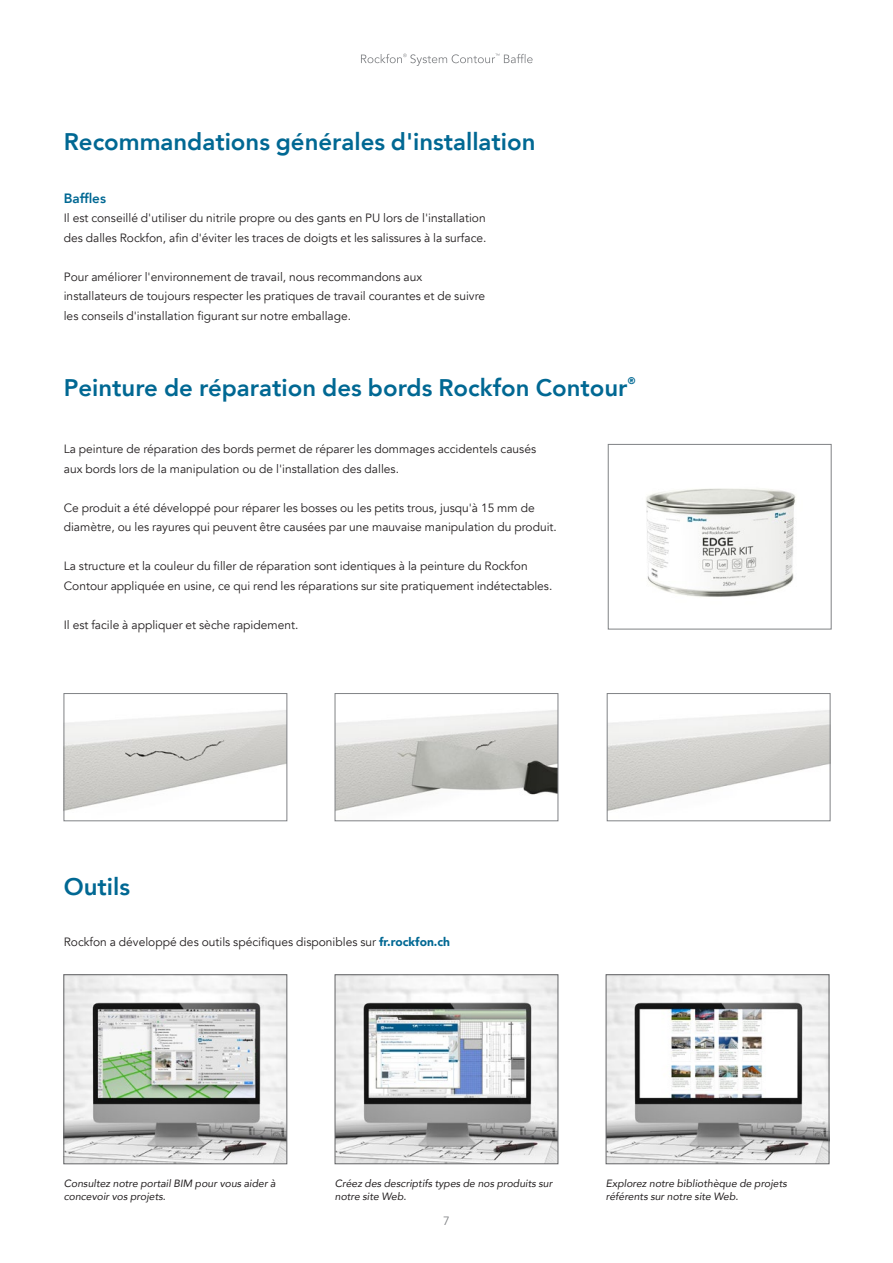
<style>
.page{position:relative;width:893px;height:1263px;background:#fff}
.page>*{position:absolute;margin:0;border:0;box-sizing:border-box;transform-origin:0 0}
.t1{font:800 24px "Avenir";color:#006893}
.t2{font:800 13.5px "Avenir";color:#006893}
.t3{font:12px/19.5px "Avenir";color:#231f20}
.t4{font:12px "Avenir";color:#808285}
.t5{font:italic 10.5px/12.6px "Avenir";color:#231f20}
.t6{font:800 9.6px "Avenir";color:#006893}
.s1{font-weight:900;color:#006893}
</style>
<div class="page">
<svg style="left:361px;top:54px;width:172px;height:12px"></svg>
<img style="left:646px;top:488px;width:150px;height:109px">
<div style="left:608px;top:444px;width:223px;height:185px;border:1px solid #808285"></div>
<img style="left:66px;top:710px;width:219px;height:101px">
<div style="left:64px;top:693px;width:223px;height:128px;border:1px solid #808285"></div>
<img style="left:337px;top:710px;width:219px;height:101px">
<div style="left:335px;top:693px;width:223px;height:128px;border:1px solid #808285"></div>
<img style="left:609px;top:710px;width:219px;height:101px">
<div style="left:607px;top:693px;width:223px;height:128px;border:1px solid #808285"></div>
<img style="left:66px;top:976px;width:219px;height:186px">
<div style="left:64px;top:974px;width:223px;height:190px;border:1px solid #636466"></div>
<img style="left:608px;top:976px;width:219px;height:186px">
<div style="left:606px;top:974px;width:223px;height:190px;border:1px solid #636466"></div>
<img style="left:337px;top:976px;width:219px;height:186px">
<div style="left:335px;top:974px;width:223px;height:190px;border:1px solid #636466"></div>
<h1 class="t1" style="left:64px;top:123px;width:473px">Recommandations générales d'installation</h1>
<p class="t2" style="left:64px;top:188px;width:44px">Baffles</p>
<p class="t3" style="left:64px;top:209px;width:424px">Il est conseillé d'utiliser du nitrile propre ou des gants en PU lors de l'installation des dalles Rockfon, afin d'éviter les traces de doigts et les salissures à la surface.</p>
<p class="t3" style="left:64px;top:267px;width:423px">Pour améliorer l'environnement de travail, nous recommandons aux installateurs de toujours respecter les pratiques de travail courantes et de suivre les conseils d'installation figurant sur notre emballage.</p>
<h1 class="t1" style="left:64px;top:369px;width:565px">Peinture de réparation des bords Rockfon Contour</h1>
<p class="t6" style="left:628px;top:373px;width:9px">®</p>
<p class="t3" style="left:64px;top:439px;width:474px">La peinture de réparation des bords permet de réparer les dommages accidentels causés aux bords lors de la manipulation ou de l'installation des dalles.</p>
<p class="t3" style="left:64px;top:498px;width:495px">Ce produit a été développé pour réparer les bosses ou les petits trous, jusqu'à 15 mm de diamètre, ou les rayures qui peuvent être causées par une mauvaise manipulation du produit.</p>
<p class="t3" style="left:64px;top:556px;width:490px">La structure et la couleur du filler de réparation sont identiques à la peinture du Rockfon<br>Contour appliquée en usine, ce qui rend les réparations sur site pratiquement indétectables.</p>
<p class="t3" style="left:64px;top:615px;width:236px">Il est facile à appliquer et sèche rapidement.</p>
<h1 class="t1" style="left:64px;top:868px;width:68px">Outils</h1>
<p class="t3" style="left:64px;top:932px;width:388px">Rockfon a développé des outils spécifiques disponibles sur <span class="s1">fr.rockfon.ch</span></p>
<p class="t5" style="left:64px;top:1177px;width:213px">Consultez notre portail BIM pour vous aider à concevoir vos projets.</p>
<p class="t5" style="left:606px;top:1177px;width:182px">Explorez notre bibliothèque de projets référents sur notre site Web.</p>
<p class="t5" style="left:335px;top:1177px;width:219px">Créez des descriptifs types de nos produits sur notre site Web.</p>
<p class="t4" style="left:443px;top:1213px;width:8px">7</p>
</div>
